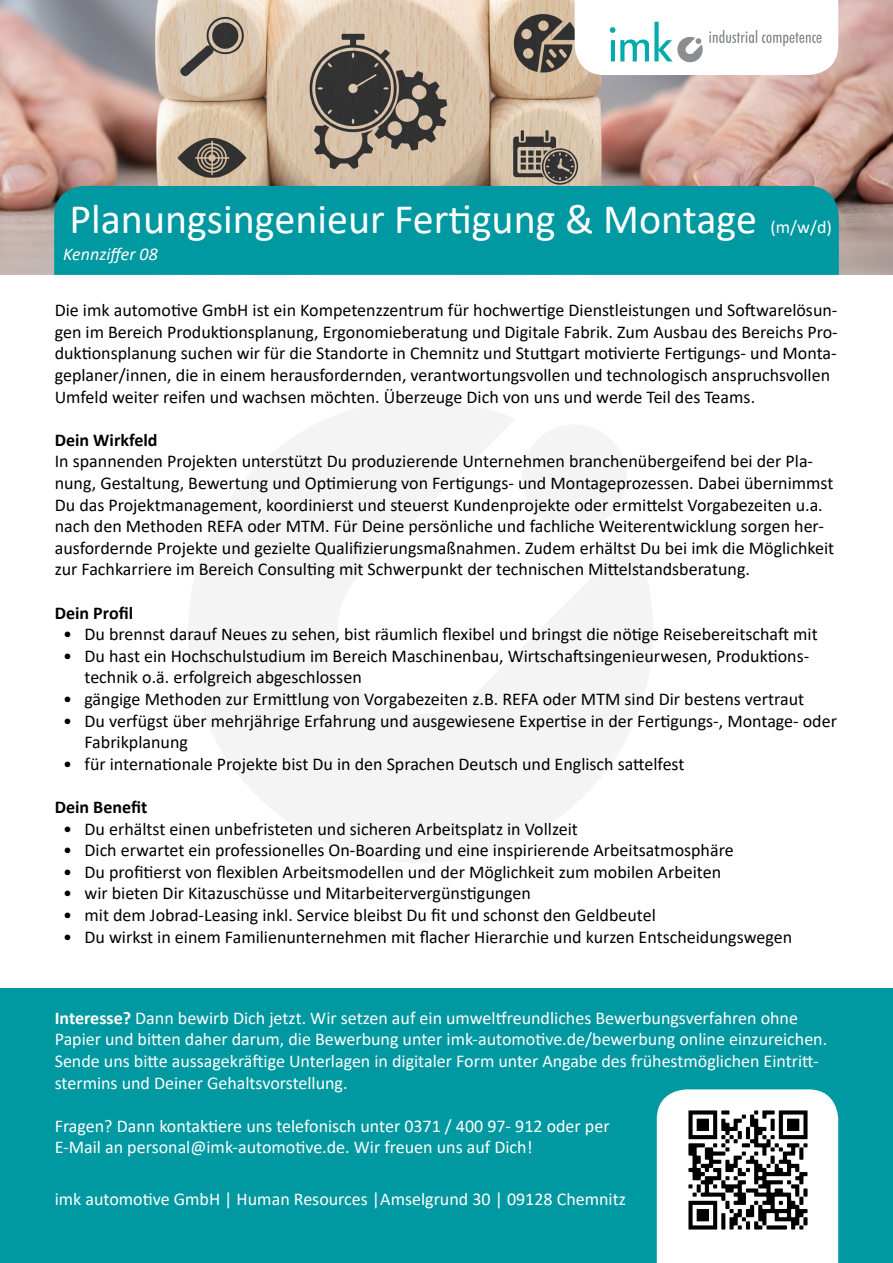
<style>
.page{position:relative;width:893px;height:1263px;background:#fff}
.page>*{position:absolute;margin:0;border:0;box-sizing:border-box;transform-origin:0 0}
.t1{font:42px "Calibri";color:#fff}
.t2{font:18px/21.6px "Calibri";color:#000}
.t3{font:18px/21.6px "Calibri";color:#fff}
.t4{font:700 18px "Calibri";color:#000}
.t5{font:italic 18px "Calibri";color:#fff}
.s1{font-weight:700}
</style>
<div class="page">
<div style="left:0;top:988px;width:893px;height:275px;background:#0098a1"></div>
<div style="left:657px;top:1089px;width:181px;height:174px;background:#fff"></div>
<img style="left:672px;top:1093px;width:153px;height:153px">
<img style="left:0;top:0;width:893px;height:274px">
<div style="left:54px;top:186px;width:785px;height:89px;background:#0098a1"></div>
<svg style="left:575px;top:0;width:263px;height:75px"></svg>
<h1 class="t1" style="left:69px;top:190px;width:689px">Planungsingenieur Fertigung &amp; Montage</h1>
<p class="t5" style="left:63px;top:241px;width:96px">Kennziffer 08</p>
<p class="t3" style="left:770px;top:216px;width:63px">(m/w/d)</p>
<p class="t2" style="left:55px;top:299px;width:784px">Die imk automotive GmbH ist ein Kompetenzzentrum für hochwertige Dienstleistungen und Softwarelösun&shy;gen im Bereich Produktionsplanung, Ergonomieberatung und Digitale Fabrik. Zum Ausbau des Bereichs Pro&shy;duktionsplanung suchen wir für die Standorte in Chemnitz und Stuttgart motivierte Fertigungs- und Monta&shy;geplaner/innen, die in einem herausfordernden, verantwortungsvollen und technologisch anspruchsvollen Umfeld weiter reifen und wachsen möchten. Überzeuge Dich von uns und werde Teil des Teams.</p>
<p class="t4" style="left:55px;top:427px;width:104px">Dein Wirkfeld</p>
<p class="t2" style="left:55px;top:450px;width:781px">In spannenden Projekten unterstützt Du produzierende Unternehmen branchenübergeifend bei der Pla&shy;nung, Gestaltung, Bewertung und Optimierung von Fertigungs- und Montageprozessen. Dabei übernimmst Du das Projektmanagement, koordinierst und steuerst Kundenprojekte oder ermittelst Vorgabezeiten u.a. nach den Methoden REFA oder MTM. Für Deine persönliche und fachliche Weiterentwicklung sorgen her&shy;ausfordernde Projekte und gezielte Qualifizierungsmaßnahmen. Zudem erhältst Du bei imk die Möglichkeit zur Fachkarriere im Bereich Consulting mit Schwerpunkt der technischen Mittelstandsberatung.</p>
<p class="t4" style="left:55px;top:600px;width:80px">Dein Profil</p>
<p class="t2" style="left:63px;top:623px;width:756px">• Du brennst darauf Neues zu sehen, bist räumlich flexibel und bringst die nötige Reisebereitschaft mit</p>
<p class="t2" style="left:85px;top:644px;width:726px;text-indent:-21px">• Du hast ein Hochschulstudium im Bereich Maschinenbau, Wirtschaftsingenieurwesen, Produktions&shy;technik o.ä. erfolgreich abgeschlossen</p>
<p class="t2" style="left:63px;top:688px;width:742px">• gängige Methoden zur Ermittlung von Vorgabezeiten z.B. REFA oder MTM sind Dir bestens vertraut</p>
<p class="t2" style="left:85px;top:709px;width:754px;text-indent:-21px">• Du verfügst über mehrjährige Erfahrung und ausgewiesene Expertise in der Fertigungs-, Montage- oder<br>Fabrikplanung</p>
<p class="t2" style="left:63px;top:752px;width:623px">• für internationale Projekte bist Du in den Sprachen Deutsch und Englisch sattelfest</p>
<p class="t4" style="left:55px;top:794px;width:94px">Dein Benefit</p>
<p class="t2" style="left:63px;top:817px;width:516px">• Du erhältst einen unbefristeten und sicheren Arbeitsplatz in Vollzeit</p>
<p class="t2" style="left:63px;top:839px;width:672px">• Dich erwartet ein professionelles On-Boarding und eine inspirierende Arbeitsatmosphäre</p>
<p class="t2" style="left:63px;top:860px;width:659px">• Du profitierst von flexiblen Arbeitsmodellen und der Möglichkeit zum mobilen Arbeiten</p>
<p class="t2" style="left:63px;top:882px;width:469px">• wir bieten Dir Kitazuschüsse und Mitarbeitervergünstigungen</p>
<p class="t2" style="left:63px;top:904px;width:594px">• mit dem Jobrad-Leasing inkl. Service bleibst Du fit und schonst den Geldbeutel</p>
<p class="t2" style="left:63px;top:925px;width:730px">• Du wirkst in einem Familienunternehmen mit flacher Hierarchie und kurzen Entscheidungswegen</p>
<p class="t3" style="left:55px;top:1007px;width:774px"><span class="s1">Interesse?</span> Dann bewirb Dich jetzt. Wir setzen auf ein umweltfreundliches Bewerbungsverfahren ohne Papier und bitten daher darum, die Bewerbung unter imk-automotive.de/bewerbung online einzureichen.<br>Sende uns bitte aussagekräftige Unterlagen in digitaler Form unter Angabe des frühestmöglichen Eintritt&shy;stermins und Deiner Gehaltsvorstellung.</p>
<p class="t3" style="left:55px;top:1115px;width:556px">Fragen? Dann kontaktiere uns telefonisch unter 0371 / 400 97- 912 oder per<br>E-Mail an personal@imk-automotive.de. Wir freuen uns auf Dich!</p>
<p class="t3" style="left:55px;top:1188px;width:573px">imk automotive GmbH | Human Resources |Amselgrund 30 | 09128 Chemnitz</p>
</div>
